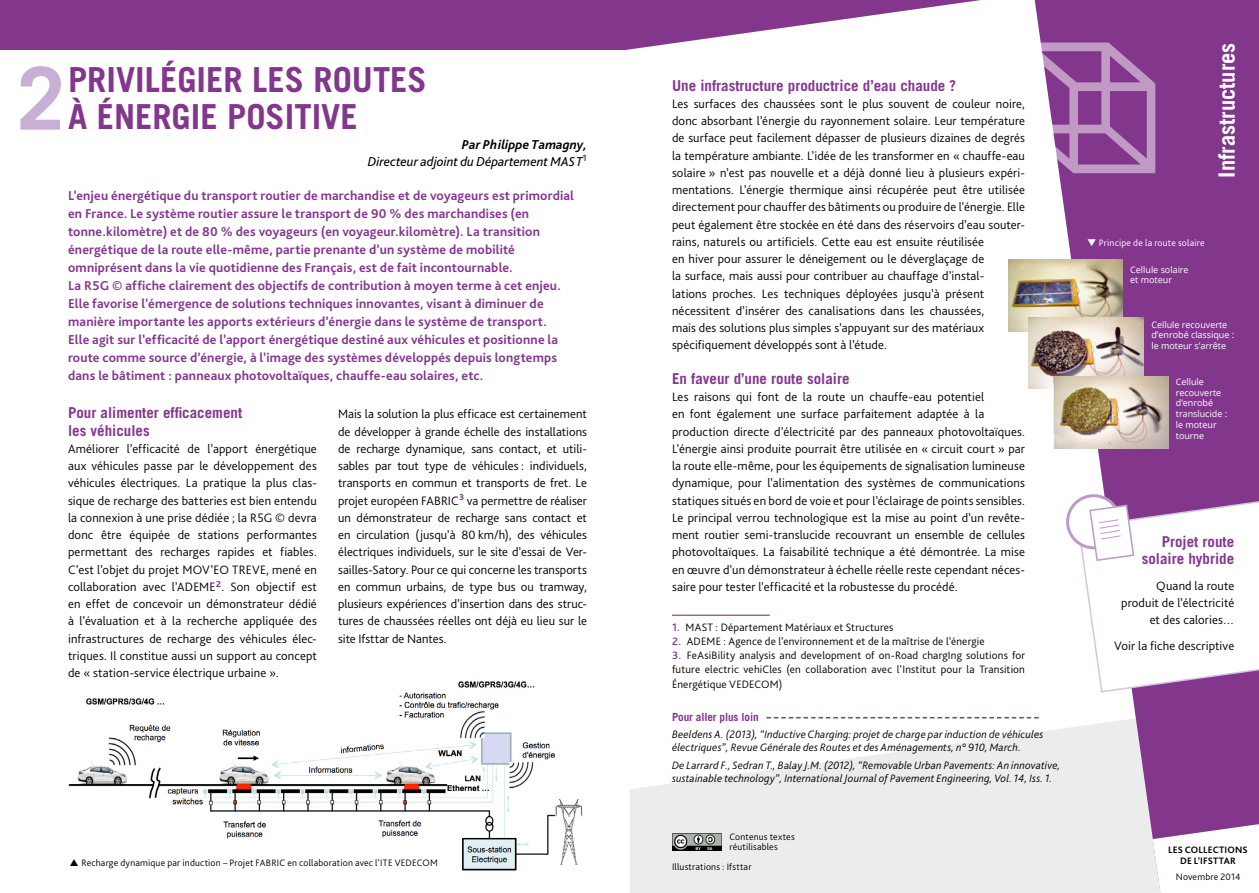
<style>
.page{position:relative;width:1259px;height:893px;background:#fff}
.page>*{position:absolute;margin:0;border:0;box-sizing:border-box;transform-origin:0 0}
.t1{font:700 86.85px "Trade Gothic LT Std";color:#c8afd5}
.t2{font:700 34.5px/37.5px "Trade Gothic LT Std";color:#82378d}
.t3{font:700 22.5px "Trade Gothic LT Std";color:#fff}
.t4{font:700 15px/17.2px "Trade Gothic LT Std";color:#82378d}
.t5{font:700 13.5px/18px "Bliss Pro";letter-spacing:.01em;color:#82378d}
.t6{font:italic 13.5px/16.5px "Bliss Pro";color:#000;text-align:right}
.t7{font:300 12.75px/17.2px "Bliss Pro";letter-spacing:.01em;color:#000;text-align:justify}
.t8{font:italic 300 11.25px/13.5px "Bliss Pro";letter-spacing:.015em;color:#000}
.t9{font:300 11.25px/14.2px "Bliss Pro";letter-spacing:.015em;color:#000;text-align:justify}
.t10{font:700 11.25px "Trade Gothic LT Std";letter-spacing:-.01em;color:#82378d}
.t11{font:300 9.75px/10.5px "Bliss Pro";letter-spacing:.02em;color:#000}
.t12{font:700 9.75px/11.2px "Bliss Pro";letter-spacing:.015em;color:#000;text-align:center}
.t13{font:300 9.75px "Bliss Pro";letter-spacing:.015em;color:#fff}
.t14{font:9px/10.8px "Open Sans";color:#fff}
.s1{font-weight:700}
.s2{font-weight:500;color:#82378d}
</style>
<div class="page">
<svg style="left:630px;top:718px;width:403px;height:175px;fill:#ececec"></svg>
<svg style="left:1033px;top:0;width:226px;height:893px;fill:#82378d"></svg>
<svg style="left:0;top:0;width:1064px;height:50px;fill:#82378d"></svg>
<img style="left:672px;top:833px;width:49px;height:17px">
<svg style="left:1152px;top:821px;width:107px;height:72px"></svg>
<svg style="left:1023px;top:43px;width:132px;height:130px"></svg>
<div style="left:1205px;top:0;width:54px;height:190px;background:#82378d"></div>
<img style="left:68px;top:681px;width:515px;height:190px">
<svg style="left:766px;top:717px;width:272px;height:1px"></svg>
<hr style="left:672px;top:615px;width:98px;height:1px;background:#82378d">
<img style="left:1008px;top:260px;width:115px;height:71px">
<img style="left:1028px;top:317px;width:115px;height:72px">
<img style="left:1053px;top:377px;width:115px;height:71px">
<svg style="left:1067px;top:496px;width:52px;height:52px"></svg>
<div style="left:1066px;top:494px;width:55px;height:55px;border:3px solid #bc9bc9;border-radius:50%"></div>
<svg style="left:1077px;top:493px;width:182px;height:200px"></svg>
<h2 class="t2" style="left:68px;top:60px;width:360px">PRIVILÉGIER LES ROUTES<br>À ÉNERGIE POSITIVE</h2>
<p class="t6" style="left:368px;top:136px;width:220px"><span class="s1">Par Philippe Tamagny,<br></span>Directeur adjoint du Département MAST<sup>1</sup></p>
<h1 class="t1" style="left:17px;top:45px;width:50px">2</h1>
<h2 class="t2" style="left:67px;top:60px;width:209px">A TICLE TITRE</h2>
<p class="t5" style="left:68px;top:186px;width:507px">L’enjeu énergétique du transport routier de marchandise et de voyageurs est primordial en France. Le système routier assure le transport de 90 % des marchandises (en tonne.kilomètre) et de 80 % des voyageurs (en voyageur.kilomètre). La transition énergétique de la route elle-même, partie prenante d’un système de mobilité omniprésent dans la vie quotidienne des Français, est de fait incontournable.<br>La R5G © affiche clairement des objectifs de contribution à moyen terme à cet enjeu.<br>Elle favorise l’émergence de solutions techniques innovantes, visant à diminuer de manière importante les apports extérieurs d’énergie dans le système de transport.<br>Elle agit sur l’efficacité de l’apport énergétique destiné aux véhicules et positionne la route comme source d’énergie, à l’image des systèmes développés depuis longtemps dans le bâtiment : panneaux photovoltaïques, chauffe-eau solaires, etc.</p>
<p class="t4" style="left:68px;top:404px;width:176px">Pour alimenter efficacement les véhicules</p>
<p class="t7" style="left:68px;top:440px;width:250px">Améliorer l’efficacité de l’apport énergétique aux véhicules passe par le développement des véhicules électriques. La pratique la plus clas&shy;sique de recharge des batteries est bien entendu la connexion à une prise dédiée ; la R5G © devra donc être équipée de stations performantes permettant des recharges rapides et fiables.<br>C’est l’objet du projet MOV’EO TREVE, mené en collaboration avec l’ADEME<sup>2</sup>. Son objectif est en effet de concevoir un démonstrateur dédié à l’évaluation et à la recherche appliquée des infrastructures de recharge des véhicules élec&shy;triques. Il constitue aussi un support au concept de « station-service électrique urbaine ».</p>
<p class="t7" style="left:338px;top:405px;width:250px">Mais la solution la plus efficace est certainement de développer à grande échelle des installations de recharge dynamique, sans contact, et utili&shy;sables par tout type de véhicules : individuels, transports en commun et transports de fret. Le projet européen FABRIC<sup>3</sup> va permettre de réaliser un démonstrateur de recharge sans contact et en circulation (jusqu’à 80 km/h), des véhicules électriques individuels, sur le site d’essai de Ver&shy;sailles-Satory. Pour ce qui concerne les transports en commun urbains, de type bus ou tramway, plusieurs expériences d’insertion dans des struc&shy;tures de chaussées réelles ont déjà eu lieu sur le site Ifsttar de Nantes.</p>
<p class="t11" style="left:70px;top:857px;width:369px">▲ Recharge dynamique par induction – Projet FABRIC en collaboration avec l’ITE VEDECOM</p>
<p class="t4" style="left:672px;top:76px;width:286px">Une infrastructure productrice d’eau chaude ?</p>
<p class="t7" style="left:672px;top:95px;width:354px;text-align:left">Les surfaces des chaussées sont le plus souvent de couleur noire, donc absorbant l’énergie du rayonnement solaire. Leur température de surface peut facilement dépasser de plusieurs dizaines de degrés la température ambiante. L’idée de les transformer en « chauffe-eau solaire » n’est pas nouvelle et a déjà donné lieu à plusieurs expéri&shy;mentations. L’énergie thermique ainsi récupérée peut être utilisée directement pour chauffer des bâtiments ou produire de l’énergie. Elle peut également être stockée en été dans des réservoirs d’eau souter&shy;rains, naturels ou artificiels. Cette eau est ensuite réutilisée<br>en hiver pour assurer le déneigement ou le déverglaçage de<br>la surface, mais aussi pour contribuer au chauffage d’instal-<br>lations proches. Les techniques déployées jusqu’à présent nécessitent d’insérer des canalisations dans les chaussées,<br>mais des solutions plus simples s’appuyant sur des matériaux spécifiquement développés sont à l’étude.</p>
<p class="t4" style="left:672px;top:370px;width:179px">En faveur d’une route solaire</p>
<p class="t7" style="left:672px;top:388px;width:354px;text-align:left">Les raisons qui font de la route un chauffe-eau potentiel<br>en font également une surface parfaitement adaptée à la production directe d’électricité par des panneaux photovoltaïques.<br>L’énergie ainsi produite pourrait être utilisée en « circuit court » par la route elle-même, pour les équipements de signalisation lumineuse dynamique, pour l’alimentation des systèmes de communications statiques situés en bord de voie et pour l’éclairage de points sensibles.<br>Le principal verrou technologique est la mise au point d’un revête&shy;ment routier semi-translucide recouvrant un ensemble de cellules photovoltaïques. La faisabilité technique a été démontrée. La mise en œuvre d’un démonstrateur à échelle réelle reste cependant néces&shy;saire pour tester l’efficacité et la robustesse du procédé.</p>
<p class="t9" style="left:672px;top:619px;width:223px"><span class="s2">1.</span> MAST : Département Matériaux et Structures</p>
<p class="t9" style="left:672px;top:634px;width:314px"><span class="s2">2.</span> ADEME : Agence de l’environnement et de la maîtrise de l’énergie</p>
<p class="t9" style="left:672px;top:648px;width:354px"><span class="s2">3.</span> FeAsiBility analysis and development of on-Road chargIng solutions for future electric vehiCles (en collaboration avec l’Institut pour la Transition Énergétique VEDECOM)</p>
<p class="t10" style="left:672px;top:710px;width:88px">Pour aller plus loin</p>
<p class="t8" style="left:672px;top:727px;width:373px">Beeldens A. (2013), “Inductive Charging: projet de charge par induction de véhicules électriques”, Revue Générale des Routes et des Aménagements, n° 910, March.</p>
<p class="t8" style="left:672px;top:758px;width:390px">De Larrard F., Sedran T., Balay J.M. (2012), “Removable Urban Pavements: An innovative, sustainable technology”, International Journal of Pavement Engineering, Vol. 14, Iss. 1.</p>
<p class="t11" style="left:729px;top:831px;width:67px">Contenus textes réutilisables</p>
<p class="t11" style="left:672px;top:861px;width:81px">Illustrations : Ifsttar</p>
<h3 class="t3" style="left:1213px;top:177px;width:136px;rotate:-90deg">Infrastructures</h3>
<p class="t13" style="left:1087px;top:237px;width:119px">▼ Principe de la route solaire</p>
<p class="t14" style="left:1130px;top:264px;width:60px">Cellule solaire et moteur</p>
<p class="t14" style="left:1151px;top:319px;width:84px">Cellule recouverte d’enrobé classique : le moteur s’arrête</p>
<p class="t14" style="left:1175px;top:376px;width:53px">Cellule recouverte d’enrobé translucide : le moteur tourne</p>
<p class="t4" style="left:1141px;top:533px;width:94px;text-align:right">Projet route solaire hybride</p>
<p class="t7" style="left:1121px;top:577px;width:115px;text-align:right">Quand la route produit de l’électricité et des calories…</p>
<p class="t7" style="left:1114px;top:637px;width:122px">Voir la fiche descriptive</p>
<p class="t12" style="left:1168px;top:844px;width:81px">LES COLLECTIONS<br>DE L’IFSTTAR</p>
<p class="t11" style="left:1175px;top:871px;width:66px">Novembre 2014</p>
</div>
